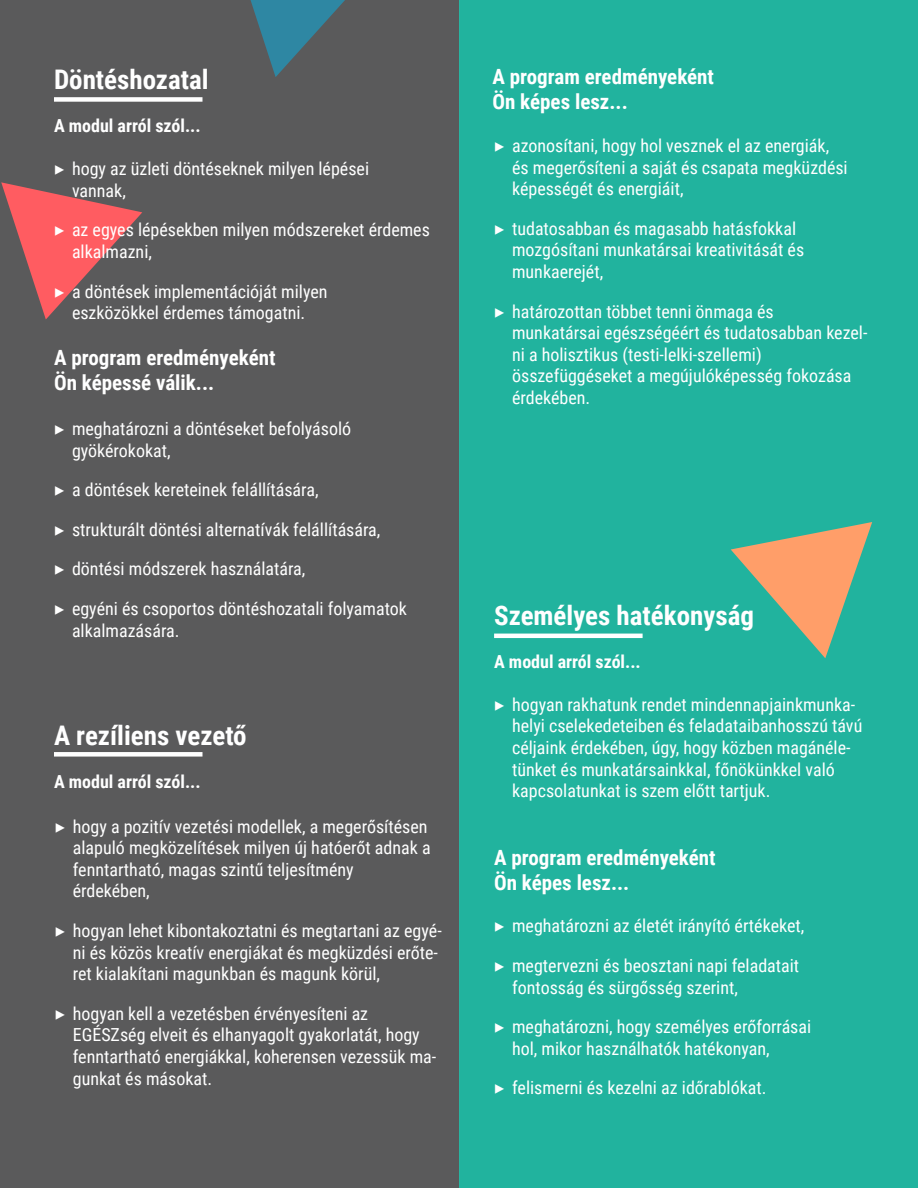
<style>
.page{position:relative;width:918px;height:1188px;background:#fff}
.page>*{position:absolute;margin:0;border:0;box-sizing:border-box;transform-origin:0 0}
.t1{font:700 27px "Roboto Condensed";color:#fff}
.t2{font:700 21px/25.2px "Roboto Condensed";color:#fff}
.t3{font:18px/21.6px "Roboto Condensed";color:#fff}
.t4{font:700 18px "Roboto Condensed";color:#fff}
.s1{font-family:"Source Sans Pro"}
</style>
<div class="page">
<div style="left:459px;top:0;width:459px;height:1188px;background:#21b39e"></div>
<div style="left:0;top:0;width:459px;height:1188px;background:#5a5a5b"></div>
<svg style="left:1px;top:182px;width:141px;height:137px"></svg>
<svg style="left:250px;top:0;width:95px;height:77px"></svg>
<div style="left:793px;top:972px;width:125px;height:144px;background:#21b39e"></div>
<svg style="left:731px;top:522px;width:141px;height:136px;background:#89a985"></svg>
<div style="left:54px;top:752px;width:148px;height:5px;background:#fff"></div>
<div style="left:54px;top:97px;width:148px;height:5px;background:#fff"></div>
<hr style="left:494px;top:634px;width:149px;height:4px;background:#fff">
<h1 class="t1" style="left:54px;top:61px;width:156px">Döntéshozatal</h1>
<p class="t4" style="left:54px;top:113px;width:148px">A modul arról szól...</p>
<p class="t3" style="left:72px;top:157px;width:299px;text-indent:-18px"><span class="s1">▶</span> hogy az üzleti döntéseknek milyen lépései vannak,</p>
<p class="t3" style="left:72px;top:219px;width:359px;text-indent:-18px"><span class="s1">▶</span> az egyes lépésekben milyen módszereket érdemes alkalmazni,</p>
<p class="t3" style="left:54px;top:280px;width:275px;text-align:center"><span class="s1">▶</span> a döntések implementációját milyen eszközökkel érdemes támogatni.</p>
<p class="t2" style="left:54px;top:344px;width:223px">A program eredményeként<br>Ön képessé válik...</p>
<p class="t3" style="left:72px;top:417px;width:281px;text-indent:-18px"><span class="s1">▶</span> meghatározni a döntéseket befolyásoló gyökérokokat,</p>
<p class="t3" style="left:54px;top:469px;width:328px;line-height:39.6px"><span class="s1">▶</span> a döntések kereteinek felállítására,<br><span class="s1">▶</span> strukturált döntési alternatívák felállítására,</p>
<p class="t3" style="left:54px;top:549px;width:355px;line-height:39.6px"><span class="s1">▶</span> döntési módszerek használatára,<br><span class="s1">▶</span> egyéni és csoportos döntéshozatali folyamatok</p>
<p class="t3" style="left:72px;top:619px;width:109px">alkalmazására.</p>
<h1 class="t1" style="left:54px;top:716px;width:194px">A rezíliens vezető</h1>
<p class="t4" style="left:54px;top:769px;width:148px">A modul arról szól...</p>
<p class="t3" style="left:73px;top:815px;width:359px;text-indent:-18px"><span class="s1">▶</span> hogy a pozitív vezetési modellek, a megerősítésen alapuló megközelítések milyen új hatóerőt adnak a fenntartható, magas szintű teljesítmény érdekében,</p>
<p class="t3" style="left:73px;top:919px;width:370px;text-indent:-18px"><span class="s1">▶</span> hogyan lehet kibontakoztatni és megtartani az egyé&shy;ni és közös kreatív energiákat és megküzdési erőte&shy;ret kialakítani magunkban és magunk körül,</p>
<p class="t3" style="left:73px;top:1002px;width:365px;text-indent:-18px"><span class="s1">▶</span> hogyan kell a vezetésben érvényesíteni az EGÉSZség elveit és elhanyagolt gyakorlatát, hogy fenntartható energiákkal, koherensen vezessük ma&shy;gunkat és másokat.</p>
<p class="t2" style="left:492px;top:63px;width:223px">A program eredményeként<br>Ön képes lesz...</p>
<p class="t3" style="left:512px;top:134px;width:337px;text-indent:-18px"><span class="s1">▶</span> azonosítani, hogy hol vesznek el az energiák, és megerősíteni a saját és csapata megküzdési képességét és energiáit,</p>
<p class="t3" style="left:512px;top:217px;width:294px;text-indent:-18px"><span class="s1">▶</span> tudatosabban és magasabb hatásfokkal mozgósítani munkatársai kreativitását és munkaerejét,</p>
<p class="t3" style="left:512px;top:300px;width:357px;text-indent:-18px"><span class="s1">▶</span> határozottan többet tenni önmaga és<br>munkatársai egészségéért és tudatosabban kezel&shy;ni a holisztikus (testi-lelki-szellemi) összefüggéseket a megújulóképesség fokozása érdekében.</p>
<h1 class="t1" style="left:494px;top:596px;width:262px">Személyes hatékonyság</h1>
<p class="t4" style="left:494px;top:649px;width:148px">A modul arról szól...</p>
<p class="t3" style="left:512px;top:693px;width:352px;text-indent:-18px"><span class="s1">▶</span> hogyan rakhatunk rendet mindennapjainkmunka&shy;helyi cselekedeteiben és feladataibanhosszú távú céljaink érdekében, úgy, hogy közben magánéle&shy;tünket és munkatársainkkal, főnökünkkel való kapcsolatunkat is szem előtt tartjuk.</p>
<p class="t2" style="left:494px;top:844px;width:223px">A program eredményeként<br>Ön képes lesz...</p>
<p class="t3" style="left:494px;top:915px;width:312px"><span class="s1">▶</span> meghatározni az életét irányító értékeket,</p>
<p class="t3" style="left:512px;top:954px;width:289px;text-indent:-18px"><span class="s1">▶</span> megtervezni és beosztani napi feladatait fontosság és sürgősség szerint,</p>
<p class="t3" style="left:512px;top:1015px;width:301px;text-indent:-18px"><span class="s1">▶</span> meghatározni, hogy személyes erőforrásai hol, mikor használhatók hatékonyan,</p>
<p class="t3" style="left:494px;top:1077px;width:274px"><span class="s1">▶</span> felismerni és kezelni az időrablókat.</p>
</div>
